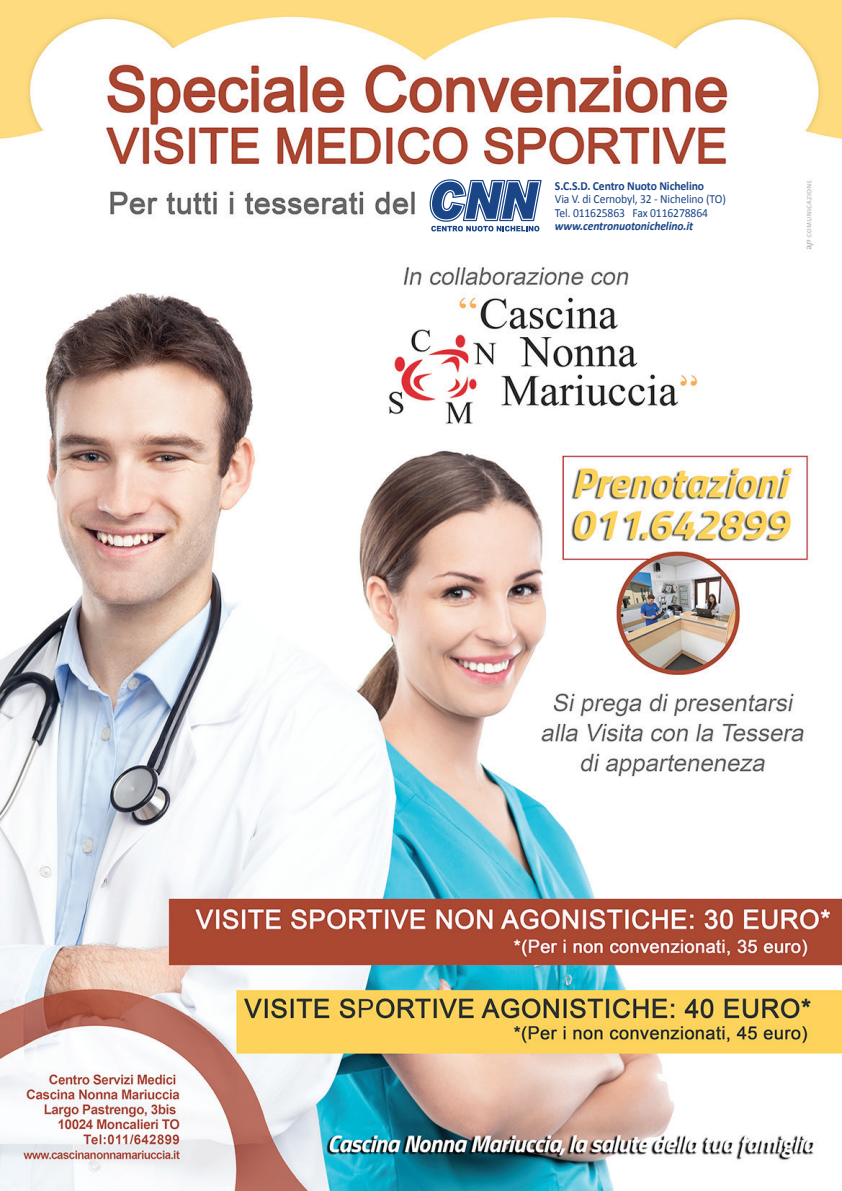
<style>
.page{position:relative;width:842px;height:1191px;background:#fff}
.page>*{position:absolute;margin:0;border:0;box-sizing:border-box;transform-origin:0 0}
.t1{font:12.4px/13.4px "Calibri";letter-spacing:-.01em;color:#1a4687;scale:.94 1}
.t2{font:700 12.4px "Calibri";letter-spacing:-.01em;color:#1a4687;scale:.94 1}
.t3{font:italic 700 12.4px "Calibri";letter-spacing:-.01em;color:#1a4687;scale:.94 1}
</style>
<div class="page">
<img style="left:0;top:0;width:842px;height:1191px">
<div style="left:425px;top:173px;width:306px;height:68px;background:#fff"></div>
<svg style="left:429px;top:179px;width:113px;height:52px"></svg>
<p class="t2" style="left:555px;top:178px;width:160px">S.C.S.D. Centro Nuoto Nichelino</p>
<p class="t1" style="left:555px;top:192px;width:183px">Via V. di Cernobyl, 32 - Nichelino (TO)<br>Tel. 011625863 Fax 0116278864</p>
<p class="t3" style="left:555px;top:218px;width:149px">www.centronuotonichelino.it</p>
</div>
